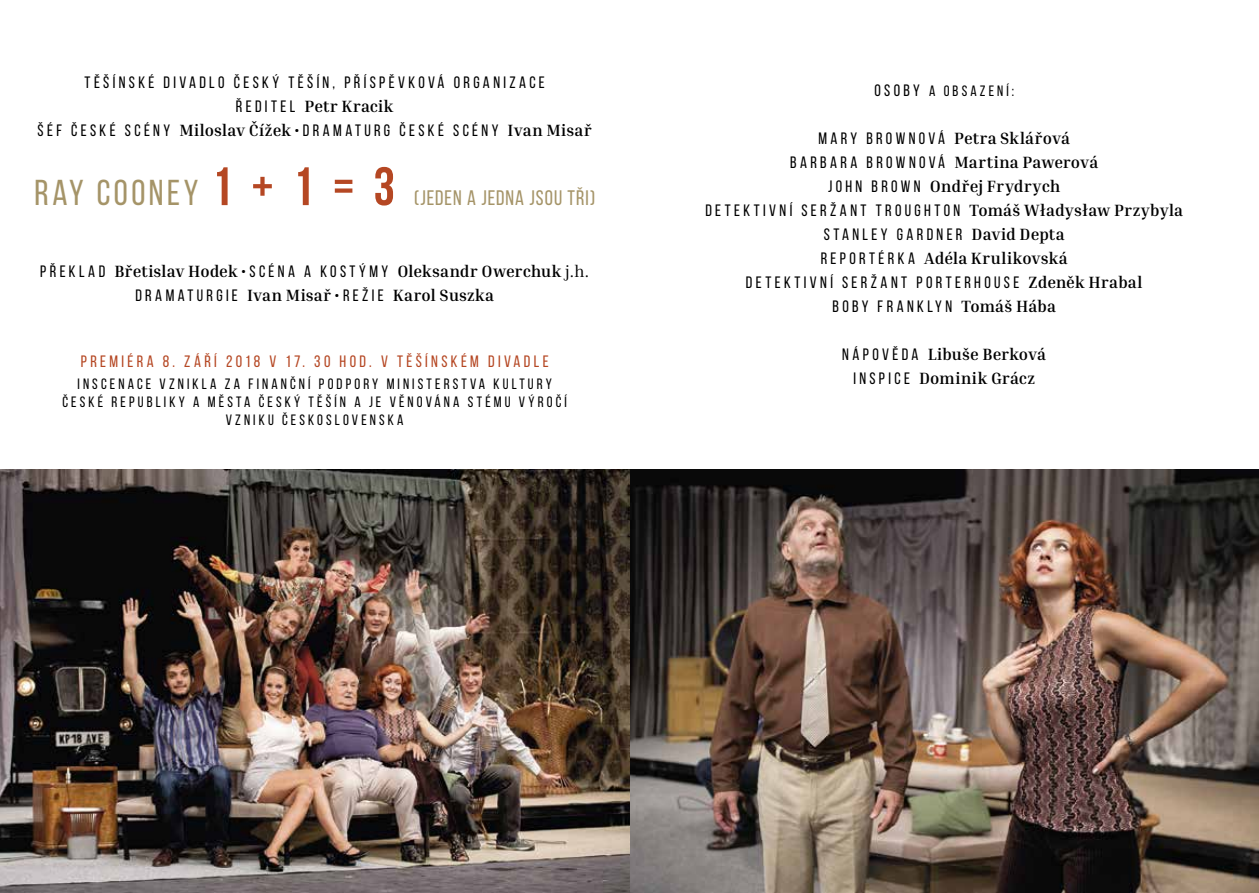
<style>
.page{position:relative;width:1259px;height:893px;background:#fff}
.page>*{position:absolute;margin:0;border:0;box-sizing:border-box;transform-origin:0 0}
.t1{font:36px "Bebas Neue";letter-spacing:.095em;color:#a59468}
.t2{font:21px "Bebas Neue";letter-spacing:.05em;color:#a59468}
.t3{font:16.5px/24px "Bebas Neue";letter-spacing:.205em;color:#000;text-align:center}
.t4{font:700 16.5px/24px "Inria Serif";letter-spacing:.01em;color:#000;text-align:center}
.t5{font:16.5px "Bebas Neue";letter-spacing:.205em;color:#b54723}
.t6{font:15px/18px "Bebas Neue";letter-spacing:.205em;color:#000;text-align:center}
.s1{font-family:"Bebas Neue";font-weight:400}
.s2{font-family:"Inria Serif";font-weight:700}
.s3{font-weight:700;font-size:54px;color:#b54723}
.s4{font-weight:400}
.s5{font-size:16.5px}
</style>
<div class="page">
<img style="left:0;top:470px;width:1259px;height:423px">
<p class="t3" style="left:85px;top:70px;width:462px">TĚŠÍNSKÉ DIVADLO ČESKÝ TĚŠÍN, PŘÍSPĚVKOVÁ ORGANIZACE</p>
<p class="t4" style="left:236px;top:94px;width:159px"><span class="s1">Ř E D I T E L</span> Petr Kracik</p>
<p class="t3" style="left:38px;top:118px;width:556px">ŠÉF ČESKÉ SCÉNY <span class="s2">Miloslav Čížek •</span> DRAMATURG ČESKÉ SCÉNY <span class="s2">Ivan Misař</span></p>
<h1 class="t1" style="left:34px;top:173px;width:362px">RAY COONEY <span class="s3">1 + 1 = 3</span></h1>
<p class="t2" style="left:414px;top:186px;width:182px">(JEDEN A JEDNA JSOU TŘI)</p>
<p class="t4" style="left:40px;top:259px;width:550px"><span class="s1">P Ř E K L A D</span> Břetislav Hodek • <span class="s1">S C É N A A K O S T Ý M Y</span> Oleksandr Owerchuk <span class="s4">j.h.<br></span><span class="s1">D R A M AT U RG IE</span> Ivan Misař • <span class="s1">R E Ž IE</span> Karol Suszka</p>
<p class="t5" style="left:81px;top:352px;width:469px">PREMIÉRA 8. ZÁŘÍ 2018 V 17. 30 HOD. V TĚŠÍNSKÉM DIVADLE</p>
<p class="t6" style="left:62px;top:375px;width:506px">INSCENACE VZNIKLA ZA FINANČNÍ PODPORY MINISTERSTVA KULTURY<br>ČESKÉ REPUBLIKY A MĚSTA ČESKÝ TĚŠÍN A JE VĚNOVÁNA STÉMU VÝROČÍ<br>VZNIKU ČESKOSLOVENSKA</p>
<p class="t6" style="left:874px;top:81px;width:141px"><span class="s5">OSOBY</span> A OBSAZENÍ:</p>
<p class="t4" style="left:818px;top:126px;width:253px"><span class="s1">M A RY BROW NOVÁ</span> Petra Sklářová</p>
<p class="t3" style="left:790px;top:150px;width:309px">BARBARA BROWNOVÁ <span class="s2">Martina Pawerová</span></p>
<p class="t4" style="left:828px;top:174px;width:233px"><span class="s1">J O H N B R O W N</span> Ondřej Frydrych</p>
<p class="t3" style="left:705px;top:198px;width:479px">DETEKTIVNÍ SERŽANT TROUGHTON <span class="s2">Tomáš Władysław Przybyla<br></span>STANLEY GARDNER <span class="s2">David Depta</span></p>
<p class="t4" style="left:820px;top:246px;width:249px"><span class="s1">R E P O R T É R K A</span> Adéla Krulikovská</p>
<p class="t3" style="left:746px;top:270px;width:398px">DETEKTIVNÍ SERŽANT PORTERHOUSE <span class="s2">Zdeněk Hrabal<br></span>BOBY FRANKLYN <span class="s2">Tomáš Hába</span></p>
<p class="t4" style="left:842px;top:342px;width:205px"><span class="s1">N Á P O V Ě D A</span> Libuše Berková<br><span class="s1">I N S P I C E</span> Dominik Grácz</p>
</div>
